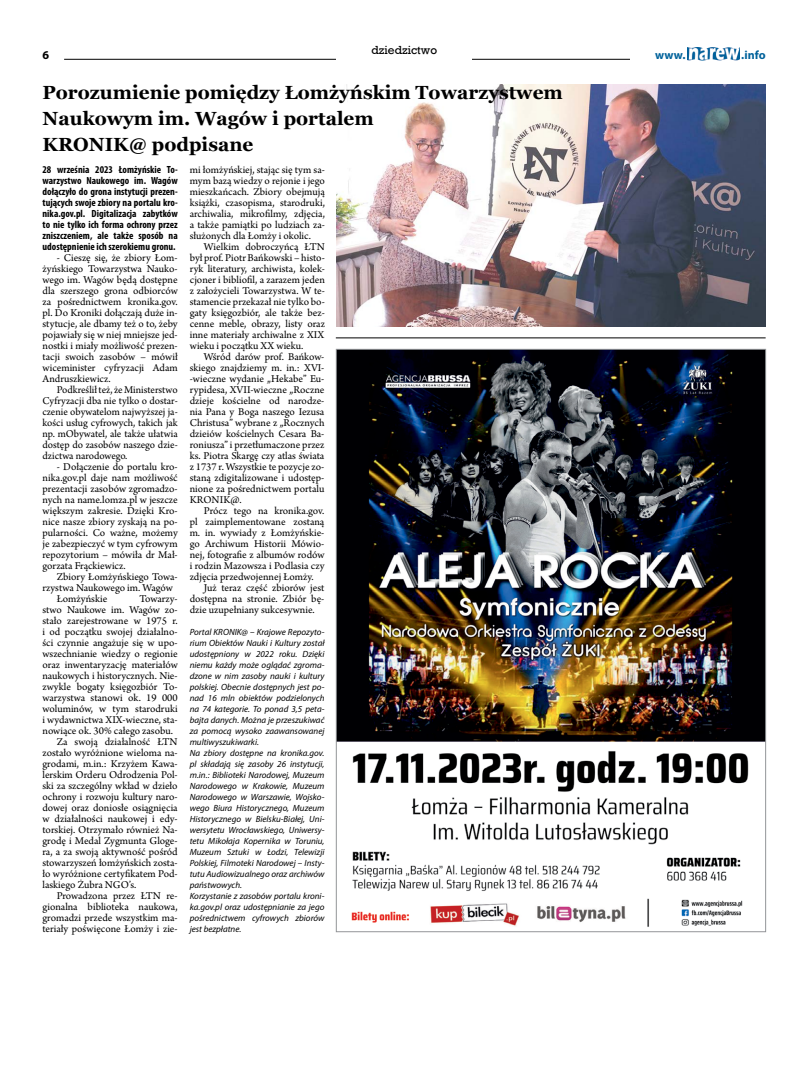
<style>
.page{position:relative;width:794px;height:1092px;background:#fff}
.page>*{position:absolute;margin:0;border:0;box-sizing:border-box;transform-origin:0 0}
.t1{font:700 19px/26px "Georgia";color:#000}
.t2{font:700 12px "Myriad Pro";color:#00629b}
.t3{font:700 12px "Myriad Pro";color:#000}
.t4{font:11px/11px "Arno Pro";color:#000;text-align:justify}
.t5{font:11px "Rockwell";color:#000}
.t6{font:700 condensed 10.4px/11px "Myriad Pro";color:#000;text-align:justify}
.t7{font:italic 9px/11px "Myriad Pro";color:#000}
</style>
<div class="page">
<hr style="left:64px;top:59px;width:701px;height:1px;background:#000">
<div style="left:630px;top:51px;width:135px;height:18px;background:#fff"></div>
<img style="left:687px;top:47px;width:52px;height:13px">
<div style="left:336px;top:45px;width:136px;height:18px;background:#fff"></div>
<img style="left:338px;top:351px;width:426px;height:576px">
<img style="left:336px;top:85px;width:429px;height:242px">
<hr style="left:336px;top:337px;width:429px;height:1px;background:#000">
<p class="t5" style="left:371px;top:43px;width:67px">dziedzictwo</p>
<h1 class="t1" style="left:43px;top:78px;width:522px">Porozumienie pomiędzy Łomżyńskim Towarzystwem<br>Naukowym im. Wagów i portalem<br>KRONIK@ podpisane</h1>
<p class="t3" style="left:43px;top:48px;width:8px">6</p>
<p class="t2" style="left:655px;top:47px;width:32px">www.</p>
<p class="t2" style="left:741px;top:47px;width:26px">.info</p>
<p class="t6" style="left:43px;top:163px;width:137px">28 września 2023 Łomżyńskie To&shy;warzystwo Naukowego im. Wagów dołączyło do grona instytucji prezen&shy;tujących swoje zbiory na portalu kro&shy;nika.gov.pl. Digitalizacja zabytków to nie tylko ich forma ochrony przez zniszczeniem, ale także sposób na udostępnienie ich szerokiemu gronu.</p>
<p class="t4" style="left:43px;top:252px;width:137px;text-indent:14px">- Cieszę się, że zbiory Łom&shy;żyńskiego Towarzystwa Nauko&shy;wego im. Wagów będą dostępne dla szerszego grona odbiorców za pośrednictwem kronika.gov. pl. Do Kroniki dołączają duże in&shy;stytucje, ale dbamy też o to, żeby pojawiały się w niej mniejsze jed&shy;nostki i miały możliwość prezen&shy;tacji swoich zasobów – mówił wiceminister cyfryzacji Adam Andruszkiewicz.</p>
<p class="t4" style="left:43px;top:384px;width:137px;text-indent:14px">Podkreślił też, że Ministerstwo Cyfryzacji dba nie tylko o dostar&shy;czenie obywatelom najwyższej ja&shy;kości usług cyfrowych, takich jak np. mObywatel, ale także ułatwia dostęp do zasobów naszego dzie&shy;dzictwa narodowego.</p>
<p class="t4" style="left:43px;top:461px;width:137px;text-indent:14px">- Dołączenie do portalu kro&shy;nika.gov.pl daje nam możliwość prezentacji zasobów zgromadzo&shy;nych na name.lomza.pl w jeszcze większym zakresie. Dzięki Kro&shy;nice nasze zbiory zyskają na po&shy;pularności. Co ważne, możemy je zabezpieczyć w tym cyfrowym repozytorium – mówiła dr Mał&shy;gorzata Frąckiewicz.</p>
<p class="t4" style="left:57px;top:571px;width:122px">Zbiory Łomżyńskiego Towa-</p>
<p class="t4" style="left:43px;top:582px;width:132px">rzystwa Naukowego im. Wagów</p>
<p class="t4" style="left:57px;top:593px;width:52px">Łomżyńskie</p>
<p class="t4" style="left:139px;top:593px;width:40px">Towarzy-</p>
<p class="t4" style="left:42px;top:604px;width:137px">stwo Naukowe im. Wagów zo-</p>
<p class="t4" style="left:42px;top:615px;width:137px">stało zarejestrowane w 1975 r.</p>
<p class="t4" style="left:42px;top:626px;width:137px">i od początku swojej działalno-</p>
<p class="t4" style="left:42px;top:637px;width:137px">ści czynnie angażuje się w upo-</p>
<p class="t4" style="left:42px;top:648px;width:137px">wszechnianie wiedzy o regionie</p>
<p class="t4" style="left:42px;top:659px;width:137px">oraz inwentaryzację materiałów</p>
<p class="t4" style="left:42px;top:670px;width:137px">naukowych i historycznych. Nie-</p>
<p class="t4" style="left:42px;top:681px;width:137px">zwykle bogaty księgozbiór To-</p>
<p class="t4" style="left:42px;top:692px;width:137px">warzystwa stanowi ok. 19 000</p>
<p class="t4" style="left:42px;top:703px;width:137px">woluminów, w tym starodruki</p>
<p class="t4" style="left:42px;top:714px;width:137px">i wydawnictwa XIX-wieczne, sta-</p>
<p class="t4" style="left:42px;top:725px;width:132px">nowiące ok. 30% całego zasobu.</p>
<p class="t4" style="left:57px;top:736px;width:122px">Za swoją działalność ŁTN</p>
<p class="t4" style="left:42px;top:747px;width:137px">zostało wyróżnione wieloma na-</p>
<p class="t4" style="left:42px;top:758px;width:137px">grodami, m.in.: Krzyżem Kawa-</p>
<p class="t4" style="left:42px;top:769px;width:137px">lerskim Orderu Odrodzenia Pol-</p>
<p class="t4" style="left:42px;top:780px;width:137px">ski za szczególny wkład w dzieło</p>
<p class="t4" style="left:42px;top:791px;width:137px">ochrony i rozwoju kultury naro-</p>
<p class="t4" style="left:42px;top:802px;width:137px">dowej oraz doniosłe osiągnięcia</p>
<p class="t4" style="left:42px;top:813px;width:137px">w działalności naukowej i edy-</p>
<p class="t4" style="left:42px;top:824px;width:137px">torskiej. Otrzymało również Na-</p>
<p class="t4" style="left:42px;top:835px;width:137px">grodę i Medal Zygmunta Gloge-</p>
<p class="t4" style="left:42px;top:846px;width:137px">ra, a za swoją aktywność pośród</p>
<p class="t4" style="left:42px;top:857px;width:137px">stowarzyszeń łomżyńskich zosta-</p>
<p class="t4" style="left:42px;top:868px;width:137px">ło wyróżnione certyfikatem Pod-</p>
<p class="t4" style="left:42px;top:879px;width:95px">laskiego Żubra NGO’s.</p>
<p class="t4" style="left:57px;top:890px;width:122px">Prowadzona przez ŁTN re-</p>
<p class="t4" style="left:42px;top:901px;width:137px">gionalna biblioteka naukowa,</p>
<p class="t4" style="left:42px;top:912px;width:137px">gromadzi przede wszystkim ma-</p>
<p class="t4" style="left:42px;top:923px;width:137px">teriały poświęcone Łomży i zie-</p>
<p class="t4" style="left:190px;top:164px;width:137px">mi łomżyńskiej, stając się tym sa&shy;mym bazą wiedzy o rejonie i jego mieszkańcach. Zbiory obejmują książki, czasopisma, starodruki, archiwalia, mikrofilmy, zdjęcia, a także pamiątki po ludziach za&shy;służonych dla Łomży i okolic.</p>
<p class="t4" style="left:190px;top:241px;width:137px;text-indent:14px">Wielkim dobroczyńcą ŁTN był prof. Piotr Bańkowski – histo&shy;ryk literatury, archiwista, kolek&shy;cjoner i bibliofil, a zarazem jeden z założycieli Towarzystwa. W te&shy;stamencie przekazał nie tylko bo&shy;gaty księgozbiór, ale także bez&shy;cenne meble, obrazy, listy oraz inne materiały archiwalne z XIX wieku i początku XX wieku.</p>
<p class="t4" style="left:190px;top:351px;width:136px;text-indent:14px">Wśród darów prof. Bańkow&shy;skiego znajdziemy m. in.: XVI--wieczne wydanie „Hekabe” Eu&shy;rypidesa, XVII-wieczne „Roczne dzieje kościelne od narodze&shy;nia Pana y Boga naszego Iezusa Christusa” wybrane z „Rocznych dzieiów kościelnych Cesara Ba&shy;roniusza” i przetłumaczone przez ks. Piotra Skargę czy atlas świata z 1737 r. Wszystkie te pozycje zo&shy;staną zdigitalizowane i udostęp&shy;nione za pośrednictwem portalu KRONIK@.</p>
<p class="t4" style="left:204px;top:505px;width:122px">Prócz tego na kronika.gov.</p>
<p class="t4" style="left:190px;top:516px;width:136px">pl zaimplementowane zostaną</p>
<p class="t4" style="left:190px;top:527px;width:136px">m. in. wywiady z Łomżyńskie-</p>
<p class="t4" style="left:190px;top:538px;width:136px">go Archiwum Historii Mówio-</p>
<p class="t4" style="left:190px;top:549px;width:136px">nej, fotografie z albumów rodów</p>
<p class="t4" style="left:190px;top:560px;width:136px">i rodzin Mazowsza i Podlasia czy</p>
<p class="t4" style="left:190px;top:571px;width:126px">zdjęcia przedwojennej Łomży.</p>
<p class="t4" style="left:204px;top:582px;width:122px">Już teraz część zbiorów jest</p>
<p class="t4" style="left:190px;top:593px;width:136px">dostępna na stronie. Zbiór bę-</p>
<p class="t4" style="left:190px;top:604px;width:126px">dzie uzupełniany sukcesywnie.</p>
<p class="t7" style="left:190px;top:626px;width:136px">Portal KRONIK@ – Krajowe Repozyto&shy;rium Obiektów Nauki i Kultury został udostępniony w 2022 roku. Dzięki niemu każdy może oglądać zgroma&shy;dzone w nim zasoby nauki i kultury polskiej. Obecnie dostępnych jest po&shy;nad 16 mln obiektów podzielonych na 74 kategorie. To ponad 3,5 peta&shy;bajta danych. Można je przeszukiwać za pomocą wysoko zaawansowanej multiwyszukiwarki.<br>Na zbiory dostępne na kronika.gov. pl składają się zasoby 26 instytucji, m.in.: Biblioteki Narodowej, Muzeum Narodowego w Krakowie, Muzeum Narodowego w Warszawie, Wojsko&shy;wego Biura Historycznego, Muzeum Historycznego w Bielsku-Białej, Uni&shy;wersytetu Wrocławskiego, Uniwersy&shy;tetu Mikołaja Kopernika w Toruniu, Muzeum Sztuki w Łodzi, Telewizji Polskiej, Filmoteki Narodowej – Insty&shy;tutu Audiowizualnego oraz archiwów państwowych.<br>Korzystanie z zasobów portalu kroni&shy;ka.gov.pl oraz udostępnianie za jego pośrednictwem cyfrowych zbiorów jest bezpłatne.</p>
</div>
